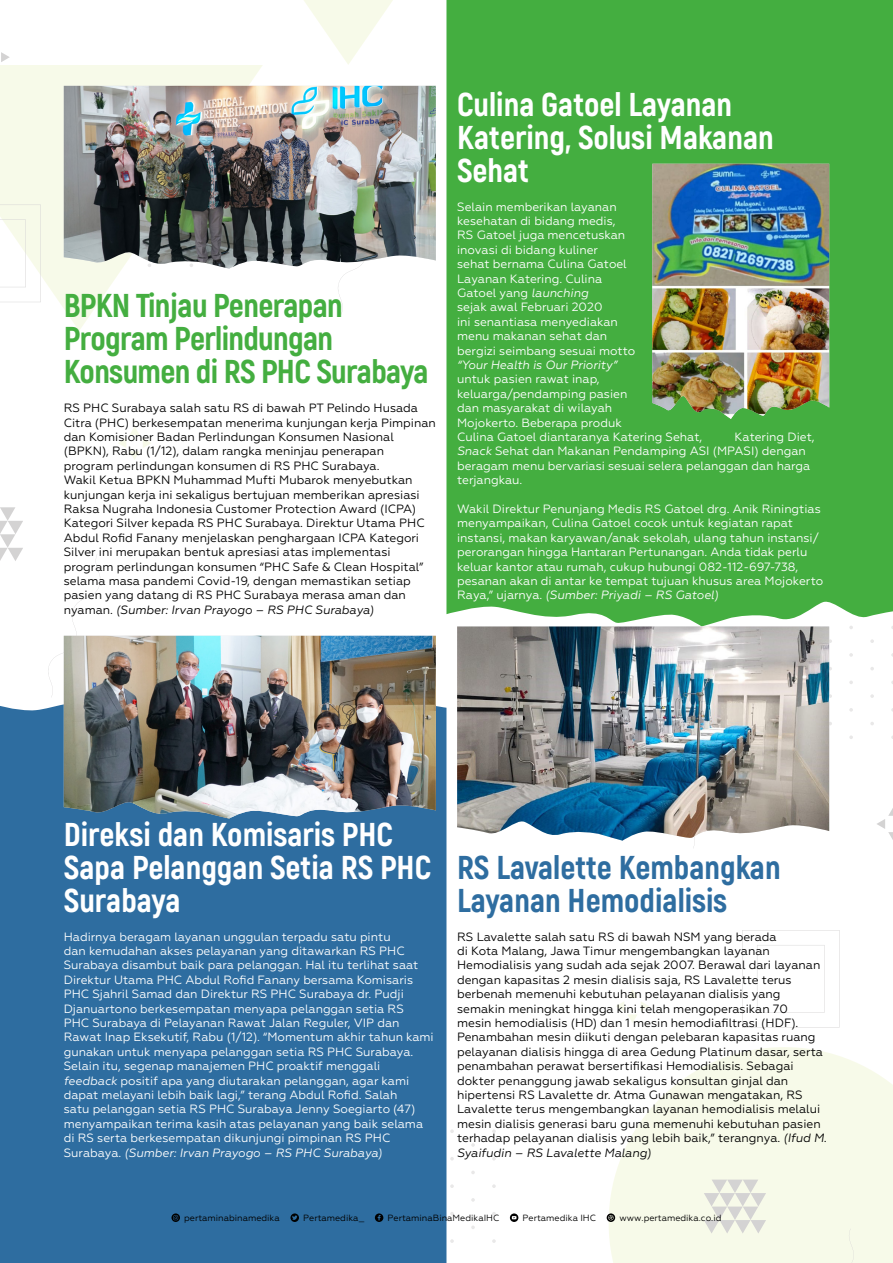
<style>
.page{position:relative;width:893px;height:1263px;background:#fff}
.page>*{position:absolute;margin:0;border:0;box-sizing:border-box;transform-origin:0 0}
.t1{font:800 33px/33px "Akrobat";color:#fff}
.t2{font:800 33px/33px "Akrobat";letter-spacing:-.02em;color:#44ae40}
.t3{font:800 33px/33px "Akrobat";color:#2e6da0}
.t4{font:12px/14.4px "Geometria";color:#fff}
.t5{font:12px/14.4px "Geometria";color:#000}
.t6{font:italic 12px "Geometria";color:#fff}
.t7{font:9px "Geometria";color:#000}
.s1{font-style:italic}
</style>
<div class="page">
<svg style="left:609px;top:1047px;width:284px;height:216px;fill:#f7fae9"></svg>
<svg style="left:704px;top:1179px;width:62px;height:54px"></svg>
<svg style="left:0;top:507px;width:23px;height:54px"></svg>
<svg style="left:0;top:65px;width:263px;height:266px;fill:#f7fae9"></svg>
<svg style="left:304px;top:0;width:89px;height:65px"></svg>
<svg style="left:492px;top:1239px;width:4px;height:4px"></svg>
<svg style="left:492px;top:1184px;width:4px;height:4px"></svg>
<svg style="left:471px;top:1198px;width:4px;height:4px"></svg>
<svg style="left:471px;top:1143px;width:4px;height:4px"></svg>
<svg style="left:450px;top:1239px;width:4px;height:4px"></svg>
<svg style="left:450px;top:1184px;width:4px;height:4px"></svg>
<svg style="left:870px;top:694px;width:4px;height:4px"></svg>
<svg style="left:849px;top:708px;width:4px;height:4px"></svg>
<svg style="left:849px;top:653px;width:4px;height:4px"></svg>
<svg style="left:742px;top:930px;width:98px;height:97px"></svg>
<svg style="left:0;top:205px;width:41px;height:97px"></svg>
<div style="left:800px;top:1228px;width:55px;height:35px;background:#f7fae9"></div>
<svg style="left:338px;top:269px;width:17px;height:45px"></svg>
<svg style="left:48px;top:555px;width:54px;height:135px"></svg>
<svg style="left:616px;top:990px;width:33px;height:33px"></svg>
<svg style="left:118px;top:427px;width:33px;height:33px"></svg>
<svg style="left:1px;top:52px;width:9px;height:10px"></svg>
<svg style="left:877px;top:808px;width:16px;height:32px"></svg>
<div style="left:446px;top:0;width:447px;height:626px;background:#44ae40"></div>
<div style="left:0;top:690px;width:446px;height:573px;background:#2e6da0"></div>
<img style="left:64px;top:86px;width:372px;height:183px">
<img style="left:652px;top:164px;width:177px;height:255px">
<img style="left:64px;top:636px;width:372px;height:183px">
<img style="left:457px;top:626px;width:372px;height:215px">
<svg style="left:607px;top:1213px;width:8px;height:9px"></svg>
<div style="left:133px;top:1190px;width:62px;height:54px;background:#2e6da0"></div>
<svg style="left:375px;top:1213px;width:16px;height:16px"></svg>
<svg style="left:510px;top:1213px;width:8px;height:9px"></svg>
<svg style="left:290px;top:1213px;width:9px;height:9px"></svg>
<h1 class="t2" style="left:64px;top:289px;width:366px">BPKN Tinjau Penerapan<br>Program Perlindungan<br>Konsumen di RS PHC Surabaya</h1>
<p class="t5" style="left:64px;top:401px;width:374px">RS PHC Surabaya salah satu RS di bawah PT Pelindo Husada Citra (PHC) berkesempatan menerima kunjungan kerja Pimpinan dan Komisioner Badan Perlindungan Konsumen Nasional (BPKN), Rabu (1/12), dalam rangka meninjau penerapan program perlindungan konsumen di RS PHC Surabaya.<br>Wakil Ketua BPKN Muhammad Mufti Mubarok menyebutkan kunjungan kerja ini sekaligus bertujuan memberikan apresiasi Raksa Nugraha Indonesia Customer Protection Award (ICPA)<br>Kategori Silver kepada RS PHC Surabaya. Direktur Utama PHC Abdul Rofid Fanany menjelaskan penghargaan ICPA Kategori Silver ini merupakan bentuk apresiasi atas implementasi program perlindungan konsumen “PHC Safe &amp; Clean Hospital” selama masa pandemi Covid-19, dengan memastikan setiap pasien yang datang di RS PHC Surabaya merasa aman dan nyaman. <span class="s1">(Sumber: Irvan Prayogo – RS PHC Surabaya)</span></p>
<h1 class="t1" style="left:457px;top:87px;width:318px">Culina Gatoel Layanan<br>Katering, Solusi Makanan<br>Sehat</h1>
<p class="t4" style="left:457px;top:199px;width:180px">Selain memberikan layanan kesehatan di bidang medis,<br>RS Gatoel juga mencetuskan inovasi di bidang kuliner<br>sehat bernama Culina Gatoel<br>Layanan Katering. Culina<br>Gatoel yang <span class="s1">launching<br></span>sejak awal Februari 2020<br>ini senantiasa menyediakan menu makanan sehat dan bergizi seimbang sesuai motto</p>
<p class="t6" style="left:457px;top:358px;width:161px">“Your Health is Our Priority”</p>
<p class="t4" style="left:457px;top:372px;width:247px">untuk pasien rawat inap, keluarga/pendamping pasien<br>dan masyarakat di wilayah<br>Mojokerto. Beberapa produk<br>Culina Gatoel diantaranya Katering Sehat,</p>
<p class="t4" style="left:457px;top:430px;width:359px;text-indent:278px">Katering Diet, <span class="s1">Snack</span> Sehat dan Makanan Pendamping ASI (MPASI) dengan beragam menu bervariasi sesuai selera pelanggan dan harga terjangkau.</p>
<p class="t4" style="left:457px;top:502px;width:368px">Wakil Direktur Penunjang Medis RS Gatoel drg. Anik Riningtias menyampaikan, Culina Gatoel cocok untuk kegiatan rapat instansi, makan karyawan/anak sekolah, ulang tahun instansi/ perorangan hingga Hantaran Pertunangan. Anda tidak perlu keluar kantor atau rumah, cukup hubungi 082-112-697-738, pesanan akan di antar ke tempat tujuan khusus area Mojokerto Raya,” ujarnya. <span class="s1">(Sumber: Priyadi – RS Gatoel)</span></p>
<h1 class="t1" style="left:64px;top:817px;width:369px">Direksi dan Komisaris PHC<br>Sapa Pelanggan Setia RS PHC<br>Surabaya</h1>
<p class="t4" style="left:64px;top:929px;width:372px">Hadirnya beragam layanan unggulan terpadu satu pintu<br>dan kemudahan akses pelayanan yang ditawarkan RS PHC Surabaya disambut baik para pelanggan. Hal itu terlihat saat Direktur Utama PHC Abdul Rofid Fanany bersama Komisaris PHC Sjahril Samad dan Direktur RS PHC Surabaya dr. Pudji Djanuartono berkesempatan menyapa pelanggan setia RS<br>PHC Surabaya di Pelayanan Rawat Jalan Reguler, VIP dan Rawat Inap Eksekutif, Rabu (1/12). “Momentum akhir tahun kami gunakan untuk menyapa pelanggan setia RS PHC Surabaya.<br>Selain itu, segenap manajemen PHC proaktif menggali <span class="s1">feedback</span> positif apa yang diutarakan pelanggan, agar kami dapat melayani lebih baik lagi,” terang Abdul Rofid. Salah<br>satu pelanggan setia RS PHC Surabaya Jenny Soegiarto (47) menyampaikan terima kasih atas pelayanan yang baik selama di RS serta berkesempatan dikunjungi pimpinan RS PHC Surabaya. <span class="s1">(Sumber: Irvan Prayogo – RS PHC Surabaya)</span></p>
<h1 class="t3" style="left:457px;top:850px;width:325px">RS Lavalette Kembangkan<br>Layanan Hemodialisis</h1>
<p class="t5" style="left:457px;top:929px;width:371px">RS Lavalette salah satu RS di bawah NSM yang berada<br>di Kota Malang, Jawa Timur mengembangkan layanan Hemodialisis yang sudah ada sejak 2007. Berawal dari layanan dengan kapasitas 2 mesin dialisis saja, RS Lavalette terus berbenah memenuhi kebutuhan pelayanan dialisis yang semakin meningkat hingga kini telah mengoperasikan 70<br>mesin hemodialisis (HD) dan 1 mesin hemodiafiltrasi (HDF).<br>Penambahan mesin diikuti dengan pelebaran kapasitas ruang pelayanan dialisis hingga di area Gedung Platinum dasar, serta penambahan perawat bersertifikasi Hemodialisis. Sebagai dokter penanggung jawab sekaligus konsultan ginjal dan hipertensi RS Lavalette dr. Atma Gunawan mengatakan, RS Lavalette terus mengembangkan layanan hemodialisis melalui mesin dialisis generasi baru guna memenuhi kebutuhan pasien terhadap pelayanan dialisis yang lebih baik,” terangnya. <span class="s1">(Ifud M.<br>Syaifudin – RS Lavalette Malang)</span></p>
<p class="t7" style="left:184px;top:1213px;width:97px">pertaminabinamedika</p>
<p class="t7" style="left:303px;top:1213px;width:62px">Pertamedika_</p>
<p class="t7" style="left:388px;top:1213px;width:113px">PertaminaBinaMedikaIHC</p>
<p class="t7" style="left:523px;top:1213px;width:75px">Pertamedika IHC</p>
<p class="t7" style="left:619px;top:1213px;width:104px">www.pertamedika.co.id</p>
</div>
